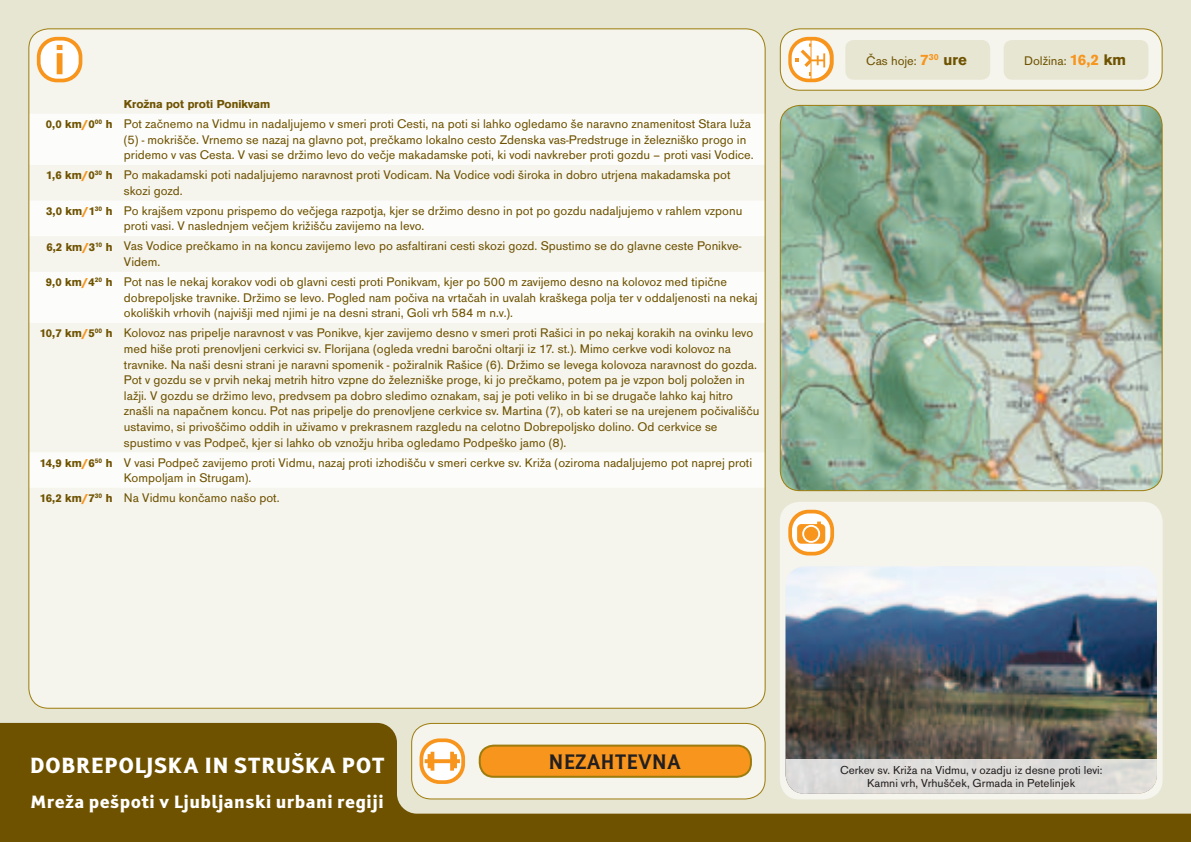
<style>
.page{position:relative;width:1191px;height:842px;background:#e7e6d3}
.page>*{position:absolute;margin:0;border:0;box-sizing:border-box;transform-origin:0 0}
.t1{font:700 21px "Tiresias L Pfont";letter-spacing:.015em;color:#fff}
.t2{font:20px "Tiresias L Pfont";color:#231f20}
.t3{font:700 17px "Tiresias L Pfont";letter-spacing:.025em;color:#fff}
.t4{font:13px/15.6px "Accius TCE";color:#6e5200}
.t5{font:12px/13px "Accius TCE";color:#231f20;text-align:center}
.t6{font:700 12px "Accius TCE";color:#6e5200}
.s1{font-weight:700;font-size:12px}
.s2{font-weight:700;font-size:12px;color:#f7951d}
.s3{font-weight:700;font-size:16px;color:#f7951d}
.s4{font-weight:700;font-size:16px}
</style>
<div class="page">
<svg style="left:0;top:723px;width:1190px;height:119px;fill:#6e5200"></svg>
<div style="left:412px;top:723px;width:353px;height:76px;background:#f5f4ed;border-radius:20px"></div>
<div style="left:411px;top:723px;width:354px;height:76px;border:1px solid #9c7c0c;border-radius:20px"></div>
<svg style="left:419px;top:738px;width:46px;height:46px"></svg>
<div style="left:423px;top:742px;width:38px;height:38px;background:#fff;border-radius:17px"></div>
<svg style="left:424px;top:752px;width:36px;height:19px"></svg>
<svg style="left:1190px;top:813px;width:1px;height:29px"></svg>
<div style="left:480px;top:746px;width:271px;height:31px;background:#f7951d;border-radius:14px"></div>
<div style="left:479px;top:745px;width:273px;height:33px;border:2px solid #9c7c0c;border-radius:14px"></div>
<div style="left:29px;top:29px;width:736px;height:679px;background:#f5f4ed;border-radius:20px"></div>
<svg style="left:30px;top:114px;width:733px;height:373px"></svg>
<svg style="left:37px;top:37px;width:45px;height:45px"></svg>
<div style="left:41px;top:41px;width:38px;height:38px;background:#fff;border-radius:17px"></div>
<div style="left:57px;top:53px;width:5px;height:21px;background:#f7951d"></div>
<svg style="left:57px;top:45px;width:5px;height:5px"></svg>
<div style="left:780px;top:29px;width:382px;height:61px;background:#f5f4ed;border-radius:20px"></div>
<div style="left:780px;top:28px;width:382px;height:63px;border:1px solid #9c7c0c;border-radius:20px"></div>
<svg style="left:788px;top:37px;width:45px;height:45px"></svg>
<svg style="left:791px;top:41px;width:38px;height:38px"></svg>
<hr style="left:810px;top:39px;width:1px;height:42px;background:#f7951d">
<svg style="left:795px;top:44px;width:30px;height:32px"></svg>
<div style="left:845px;top:40px;width:145px;height:40px;background:#e7e6d3;border-radius:9px"></div>
<div style="left:1003px;top:40px;width:145px;height:40px;background:#e7e6d3;border-radius:9px"></div>
<img style="left:780px;top:105px;width:382px;height:386px">
<div style="left:780px;top:502px;width:382px;height:297px;background:#f5f4ed;border-radius:20px"></div>
<svg style="left:788px;top:510px;width:46px;height:45px"></svg>
<div style="left:792px;top:513px;width:38px;height:39px;background:#fff;border-radius:17px"></div>
<svg style="left:797px;top:522px;width:28px;height:22px"></svg>
<img style="left:785px;top:566px;width:372px;height:193px">
<div style="left:785px;top:759px;width:372px;height:35px;background:#dcdbd8"></div>
<p class="t6" style="left:124px;top:97px;width:148px">Krožna pot proti Ponikvam</p>
<p class="t4" style="left:124px;top:116px;width:631px;text-indent:-78px"><span class="s1">0,0 km</span><span class="s2">/</span><span class="s1">0</span><sup>00</sup> <span class="s1">h</span> Pot začnemo na Vidmu in nadaljujemo v smeri proti Cesti, na poti si lahko ogledamo še naravno znamenitost Stara luža (5) - mokrišče. Vrnemo se nazaj na glavno pot, prečkamo lokalno cesto Zdenska vas-Predstruge in železniško progo in pridemo v vas Cesta. V vasi se držimo levo do večje makadamske poti, ki vodi navkreber proti gozdu – proti vasi Vodice.</p>
<p class="t4" style="left:124px;top:167px;width:608px;text-indent:-78px"><span class="s1">1,6 km</span><span class="s2">/</span><span class="s1">0</span><sup>30</sup> <span class="s1">h</span> Po makadamski poti nadaljujemo naravnost proti Vodicam. Na Vodice vodi široka in dobro utrjena makadamska pot skozi gozd.</p>
<p class="t4" style="left:124px;top:203px;width:620px;text-indent:-78px"><span class="s1">3,0 km</span><span class="s2">/</span><span class="s1">1</span><sup>30</sup> <span class="s1">h</span> Po krajšem vzponu prispemo do večjega razpotja, kjer se držimo desno in pot po gozdu nadaljujemo v rahlem vzponu proti vasi. V naslednjem večjem križišču zavijemo na levo.</p>
<p class="t4" style="left:124px;top:239px;width:619px;text-indent:-78px"><span class="s1">6,2 km</span><span class="s2">/</span><span class="s1">3</span><sup>10</sup> <span class="s1">h</span> Vas Vodice prečkamo in na koncu zavijemo levo po asfaltirani cesti skozi gozd. Spustimo se do glavne ceste Ponikve-<br>Videm.</p>
<p class="t4" style="left:124px;top:274px;width:635px;text-indent:-78px"><span class="s1">9,0 km</span><span class="s2">/</span><span class="s1">4</span><sup>20</sup> <span class="s1">h</span> Pot nas le nekaj korakov vodi ob glavni cesti proti Ponikvam, kjer po 500 m zavijemo desno na kolovoz med tipične dobrepoljske travnike. Držimo se levo. Pogled nam počiva na vrtačah in uvalah kraškega polja ter v oddaljenosti na nekaj okoliških vrhovih (najvišji med njimi je na desni strani, Goli vrh 584 m n.v.).</p>
<p class="t4" style="left:124px;top:325px;width:637px;text-indent:-84px"><span class="s1">10,7 km</span><span class="s2">/</span><span class="s1">5</span><sup>00</sup> <span class="s1">h</span> Kolovoz nas pripelje naravnost v vas Ponikve, kjer zavijemo desno v smeri proti Rašici in po nekaj korakih na ovinku levo med hiše proti prenovljeni cerkvici sv. Florijana (ogleda vredni baročni oltarji iz 17. st.). Mimo cerkve vodi kolovoz na travnike. Na naši desni strani je naravni spomenik - požiralnik Rašice (6). Držimo se levega kolovoza naravnost do gozda.<br>Pot v gozdu se v prvih nekaj metrih hitro vzpne do železniške proge, ki jo prečkamo, potem pa je vzpon bolj položen in lažji. V gozdu se držimo levo, predvsem pa dobro sledimo oznakam, saj je poti veliko in bi se drugače lahko kaj hitro znašli na napačnem koncu. Pot nas pripelje do prenovljene cerkvice sv. Martina (7), ob kateri se na urejenem počivališču ustavimo, si privoščimo oddih in uživamo v prekrasnem razgledu na celotno Dobrepoljsko dolino. Od cerkvice se spustimo v vas Podpeč, kjer si lahko ob vznožju hriba ogledamo Podpeško jamo (8).</p>
<p class="t4" style="left:124px;top:455px;width:630px;text-indent:-84px"><span class="s1">14,9 km</span><span class="s2">/</span><span class="s1">6</span><sup>50</sup> <span class="s1">h</span> V vasi Podpeč zavijemo proti Vidmu, nazaj proti izhodišču v smeri cerkve sv. Križa (oziroma nadaljujemo pot naprej proti<br>Kompoljam in Strugam).</p>
<p class="t4" style="left:40px;top:490px;width:241px"><span class="s1">16,2 km</span><span class="s2">/</span><span class="s1">7</span><sup>30</sup> <span class="s1">h</span> Na Vidmu končamo našo pot.</p>
<p class="t4" style="left:866px;top:53px;width:102px">Čas hoje: <span class="s3">7</span><sup>30</sup> <span class="s4">ure</span></p>
<p class="t4" style="left:1024px;top:53px;width:103px">Dolžina: <span class="s3">16,2</span> <span class="s4">km</span></p>
<h1 class="t1" style="left:30px;top:752px;width:356px">DOBREPOLJSKA IN STRUŠKA POT</h1>
<h3 class="t3" style="left:30px;top:791px;width:355px">Mreža pešpoti v Ljubljanski urbani regiji</h3>
<h2 class="t2" style="left:548px;top:749px;width:134px">NEZAHTEVNA</h2>
<p class="t5" style="left:840px;top:764px;width:264px">Cerkev sv. Križa na Vidmu, v ozadju iz desne proti levi:<br>Kamni vrh, Vrhušček, Grmada in Petelinjek</p>
</div>
